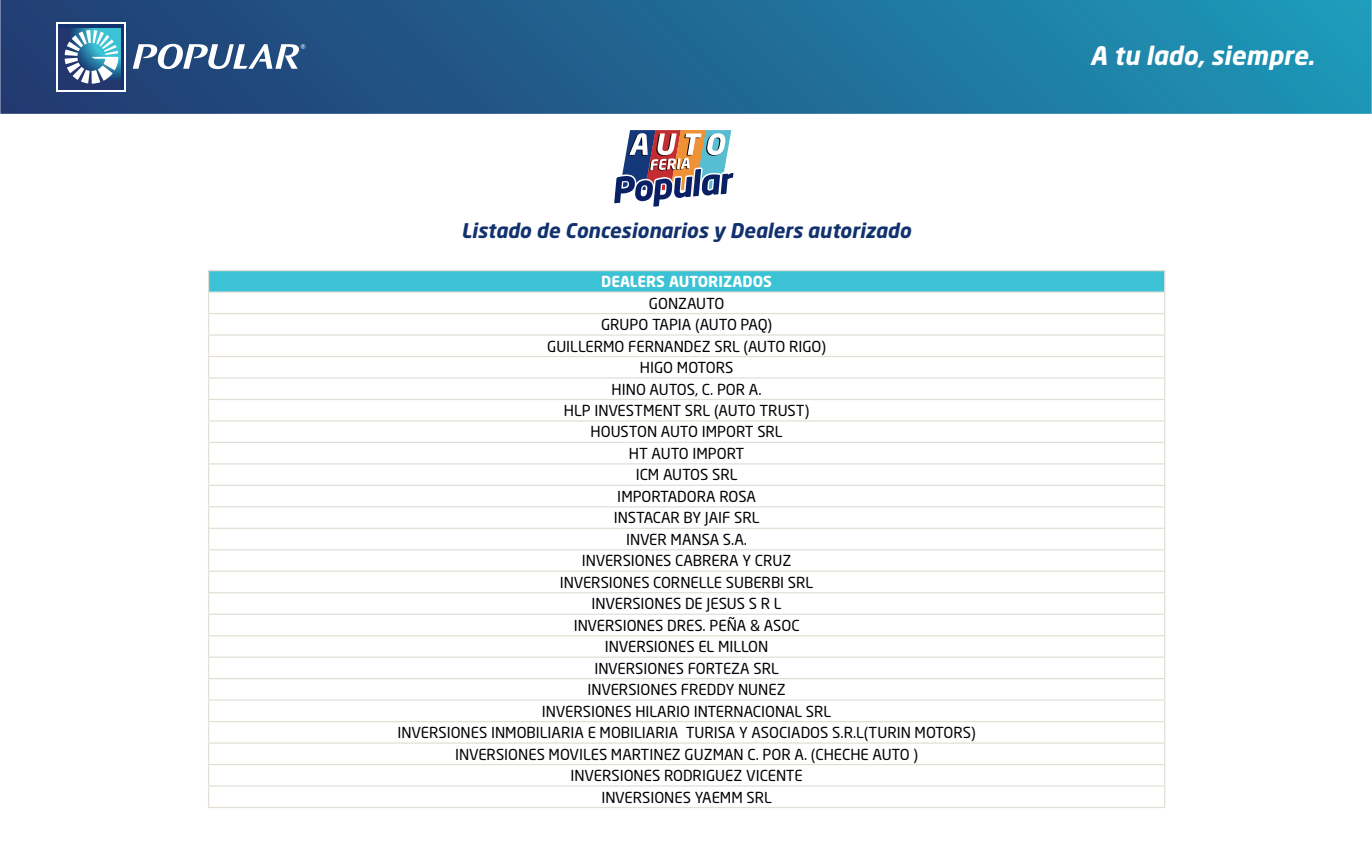
<style>
.page{position:relative;width:1372px;height:855px;background:#fff}
.page>*{position:absolute;margin:0;border:0;box-sizing:border-box;transform-origin:0 0}
.t1{font:italic 700 25.25px "Neo Sans Pro";color:#fff}
.t2{font:italic 700 20px "Neo Sans Pro";color:#12326f}
.t3{font:15px/21.5px "Neo Sans Pro";color:#000;text-align:center}
.t4{font:700 15px "Neo Sans Pro";color:#fff}
</style>
<div class="page">
<svg style="left:0;top:0;width:1371px;height:114px;background:#206a95"></svg>
<svg style="left:57px;top:22px;width:69px;height:69px"></svg>
<div style="left:59px;top:24px;width:65px;height:65px;background:linear-gradient(to right,#123370,#123370)"></div>
<svg style="left:133px;top:44px;width:172px;height:25px"></svg>
<div style="left:59px;top:28px;width:61px;height:61px;background:linear-gradient(to right,#23366d,#23366d)"></div>
<svg style="left:65px;top:30px;width:53px;height:54px"></svg>
<svg style="left:614px;top:130px;width:120px;height:77px"></svg>
<div style="left:208px;top:271px;width:956px;height:21px;background:#3bc2d4"></div>
<hr style="left:208px;top:270px;width:957px;height:1px;background:#e3dfd7">
<hr style="left:1163px;top:271px;width:2px;height:20px;background:#e3dfd7">
<hr style="left:1163px;top:293px;width:2px;height:20px;background:#e3dfd7">
<hr style="left:1163px;top:314px;width:2px;height:20px;background:#e3dfd7">
<hr style="left:1163px;top:336px;width:2px;height:20px;background:#e3dfd7">
<hr style="left:1163px;top:357px;width:2px;height:20px;background:#e3dfd7">
<hr style="left:1163px;top:379px;width:2px;height:20px;background:#e3dfd7">
<hr style="left:1163px;top:400px;width:2px;height:20px;background:#e3dfd7">
<hr style="left:1163px;top:422px;width:2px;height:20px;background:#e3dfd7">
<hr style="left:1163px;top:443px;width:2px;height:20px;background:#e3dfd7">
<hr style="left:1163px;top:465px;width:2px;height:20px;background:#e3dfd7">
<hr style="left:1163px;top:486px;width:2px;height:20px;background:#e3dfd7">
<hr style="left:1163px;top:507px;width:2px;height:21px;background:#e3dfd7">
<hr style="left:1163px;top:529px;width:2px;height:20px;background:#e3dfd7">
<hr style="left:1163px;top:550px;width:2px;height:21px;background:#e3dfd7">
<hr style="left:1163px;top:572px;width:2px;height:20px;background:#e3dfd7">
<hr style="left:1163px;top:593px;width:2px;height:21px;background:#e3dfd7">
<hr style="left:1163px;top:615px;width:2px;height:20px;background:#e3dfd7">
<hr style="left:1163px;top:636px;width:2px;height:21px;background:#e3dfd7">
<hr style="left:1163px;top:658px;width:2px;height:20px;background:#e3dfd7">
<hr style="left:1163px;top:679px;width:2px;height:20px;background:#e3dfd7">
<hr style="left:1163px;top:701px;width:2px;height:20px;background:#e3dfd7">
<hr style="left:1163px;top:722px;width:2px;height:20px;background:#e3dfd7">
<hr style="left:1163px;top:744px;width:2px;height:20px;background:#e3dfd7">
<hr style="left:1163px;top:765px;width:2px;height:20px;background:#e3dfd7">
<hr style="left:1163px;top:787px;width:2px;height:20px;background:#e3dfd7">
<hr style="left:208px;top:313px;width:957px;height:1px;background:#e3dfd7">
<hr style="left:208px;top:334px;width:957px;height:2px;background:#e3dfd7">
<hr style="left:208px;top:356px;width:957px;height:1px;background:#e3dfd7">
<hr style="left:208px;top:377px;width:957px;height:2px;background:#e3dfd7">
<hr style="left:208px;top:399px;width:957px;height:1px;background:#e3dfd7">
<hr style="left:208px;top:420px;width:957px;height:2px;background:#e3dfd7">
<hr style="left:208px;top:442px;width:957px;height:1px;background:#e3dfd7">
<hr style="left:208px;top:463px;width:957px;height:2px;background:#e3dfd7">
<hr style="left:208px;top:485px;width:957px;height:1px;background:#e3dfd7">
<hr style="left:208px;top:506px;width:957px;height:1px;background:#e3dfd7">
<hr style="left:208px;top:528px;width:957px;height:1px;background:#e3dfd7">
<hr style="left:208px;top:549px;width:957px;height:1px;background:#e3dfd7">
<hr style="left:208px;top:571px;width:957px;height:1px;background:#e3dfd7">
<hr style="left:208px;top:592px;width:957px;height:1px;background:#e3dfd7">
<hr style="left:208px;top:614px;width:957px;height:1px;background:#e3dfd7">
<hr style="left:208px;top:635px;width:957px;height:1px;background:#e3dfd7">
<hr style="left:208px;top:657px;width:957px;height:1px;background:#e3dfd7">
<hr style="left:208px;top:678px;width:957px;height:1px;background:#e3dfd7">
<hr style="left:208px;top:699px;width:957px;height:2px;background:#e3dfd7">
<hr style="left:208px;top:721px;width:957px;height:1px;background:#e3dfd7">
<hr style="left:208px;top:742px;width:957px;height:2px;background:#e3dfd7">
<hr style="left:208px;top:764px;width:957px;height:1px;background:#e3dfd7">
<hr style="left:208px;top:785px;width:957px;height:2px;background:#e3dfd7">
<hr style="left:208px;top:807px;width:957px;height:1px;background:#e3dfd7">
<hr style="left:208px;top:291px;width:957px;height:2px;background:#e3dfd7">
<svg style="left:208px;top:271px;width:1px;height:536px"></svg>
<h2 class="t2" style="left:461px;top:218px;width:451px">Listado de Concesionarios y Dealers autorizado</h2>
<p class="t4" style="left:601px;top:272px;width:172px">DEALERS AUTORIZADOS</p>
<p class="t3" style="left:397px;top:292px;width:579px">GONZAUTO<br>GRUPO TAPIA (AUTO PAQ)<br>GUILLERMO FERNANDEZ SRL (AUTO RIGO)<br>HIGO MOTORS<br>HINO AUTOS, C. POR A.<br>HLP INVESTMENT SRL (AUTO TRUST)<br>HOUSTON AUTO IMPORT SRL<br>HT AUTO IMPORT<br>ICM AUTOS SRL<br>IMPORTADORA ROSA<br>INSTACAR BY JAIF SRL<br>INVER MANSA S.A.<br>INVERSIONES CABRERA Y CRUZ<br>INVERSIONES CORNELLE SUBERBI SRL<br>INVERSIONES DE JESUS S R L<br>INVERSIONES DRES. PEÑA &amp; ASOC<br>INVERSIONES EL MILLON<br>INVERSIONES FORTEZA SRL<br>INVERSIONES FREDDY NUNEZ<br>INVERSIONES HILARIO INTERNACIONAL SRL<br>INVERSIONES INMOBILIARIA E MOBILIARIA TURISA Y ASOCIADOS S.R.L(TURIN MOTORS)<br>INVERSIONES MOVILES MARTINEZ GUZMAN C. POR A. (CHECHE AUTO )<br>INVERSIONES RODRIGUEZ VICENTE<br>INVERSIONES YAEMM SRL</p>
<h1 class="t1" style="left:1090px;top:40px;width:226px">A tu lado, siempre.</h1>
</div>
